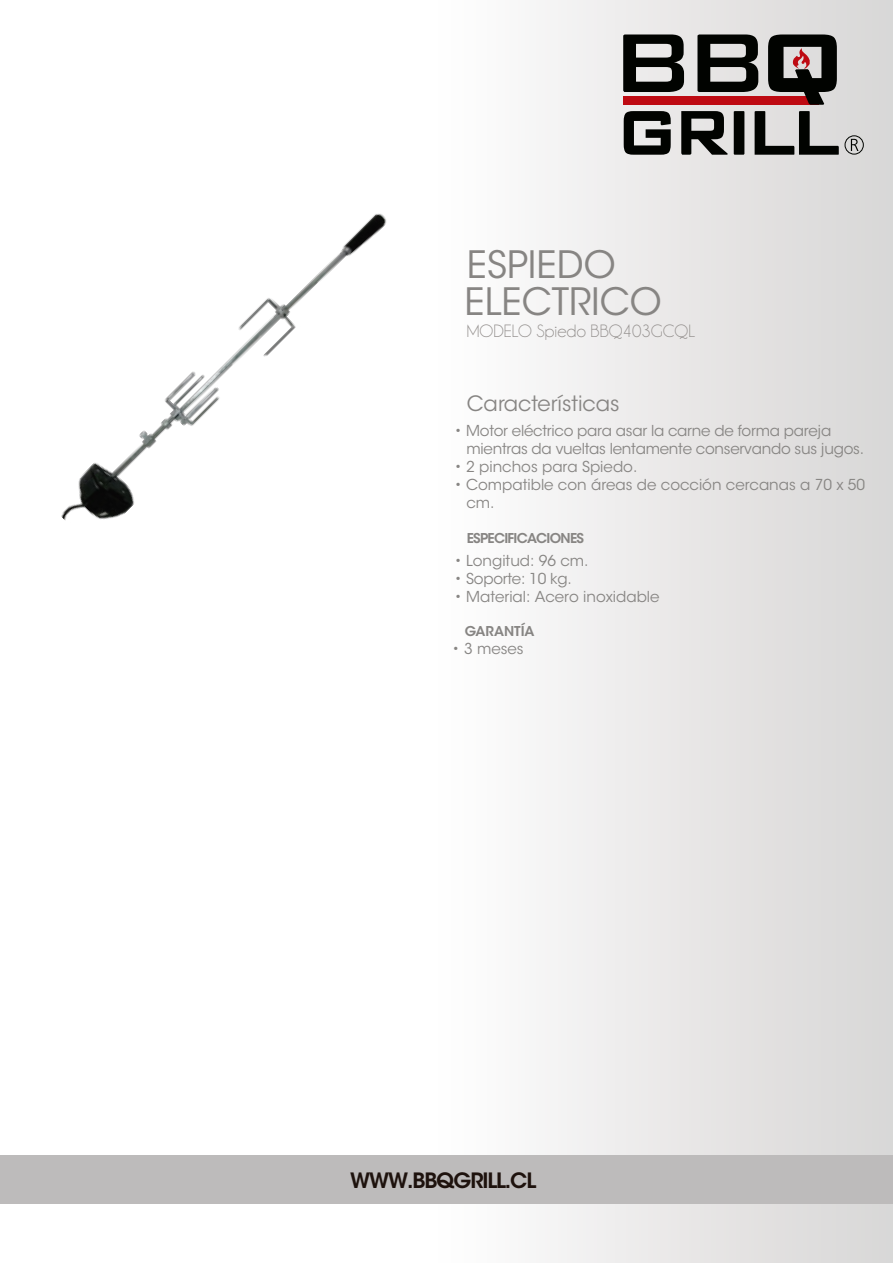
<style>
.page{position:relative;width:893px;height:1263px;background:#fff}
.page>*{position:absolute;margin:0;border:0;box-sizing:border-box;transform-origin:0 0}
.t1{font:37.5px/37.3px "ITC Avant Garde Std";color:#878583}
.t2{font:21px "ITC Avant Garde Std";color:#878583}
.t3{font:600 21px "ITC Avant Garde Std";letter-spacing:-.05em;color:#1e120d}
.t4{font:18px "Champagne&Limousines";color:#94908e}
.t5{font:15px/18px "ITC Avant Garde Std";letter-spacing:-.015em;color:#878583}
.t6{font:600 13.5px "ITC Avant Garde Std";letter-spacing:-.055em;color:#878583}
.t7{font:600 13.5px "ITC Avant Garde Std";color:#878583}
</style>
<div class="page">
<div style="left:432px;top:0;width:461px;height:1263px;background:linear-gradient(to right,#fffeff,#d7d6d5)"></div>
<div style="left:623px;top:96px;width:196px;height:9px;background:#be0a12"></div>
<svg style="left:624px;top:111px;width:47px;height:44px;background:#4b4c49"></svg>
<svg style="left:681px;top:111px;width:47px;height:44px;background:#575755"></svg>
<svg style="left:734px;top:111px;width:10px;height:44px"></svg>
<svg style="left:755px;top:111px;width:84px;height:44px;background:#898987"></svg>
<svg style="left:623px;top:34px;width:61px;height:58px;background:#4d4d4b"></svg>
<svg style="left:697px;top:34px;width:61px;height:58px;background:#4b4c49"></svg>
<svg style="left:768px;top:35px;width:69px;height:70px;background:#534140"></svg>
<svg style="left:851px;top:139px;width:7px;height:12px"></svg>
<div style="left:845px;top:135px;width:19px;height:19px;border:1px solid #010300;border-radius:50%"></div>
<div style="left:0;top:1156px;width:893px;height:48px;background:#bdbbbb"></div>
<img style="left:61px;top:213px;width:326px;height:308px">
<h1 class="t1" style="left:464px;top:246px;width:199px">ESPIEDO<br>ELECTRICO</h1>
<p class="t4" style="left:467px;top:320px;width:230px">MODELO Spiedo BBQ403GCQL</p>
<h2 class="t2" style="left:467px;top:391px;width:154px">Características</h2>
<p class="t5" style="left:466px;top:422px;width:399px;text-indent:-12px">• Motor eléctrico para asar la carne de forma pareja mientras da vueltas lentamente conservando sus jugos.</p>
<p class="t5" style="left:454px;top:458px;width:184px">• 2 pinchos para Spiedo.</p>
<p class="t5" style="left:466px;top:476px;width:400px;text-indent:-12px">• Compatible con áreas de cocción cercanas a 70 x 50 cm.</p>
<p class="t6" style="left:467px;top:529px;width:119px">ESPECIFICACIONES</p>
<p class="t5" style="left:454px;top:552px;width:136px">• Longitud: 96 cm.</p>
<p class="t5" style="left:454px;top:570px;width:119px">• Soporte: 10 kg.</p>
<p class="t5" style="left:454px;top:588px;width:207px">• Material: Acero inoxidable</p>
<p class="t7" style="left:465px;top:623px;width:71px">GARANTÍA</p>
<p class="t5" style="left:452px;top:640px;width:73px">• 3 meses</p>
<h2 class="t3" style="left:350px;top:1167px;width:188px">WWW.BBQGRILL.CL</h2>
</div>
